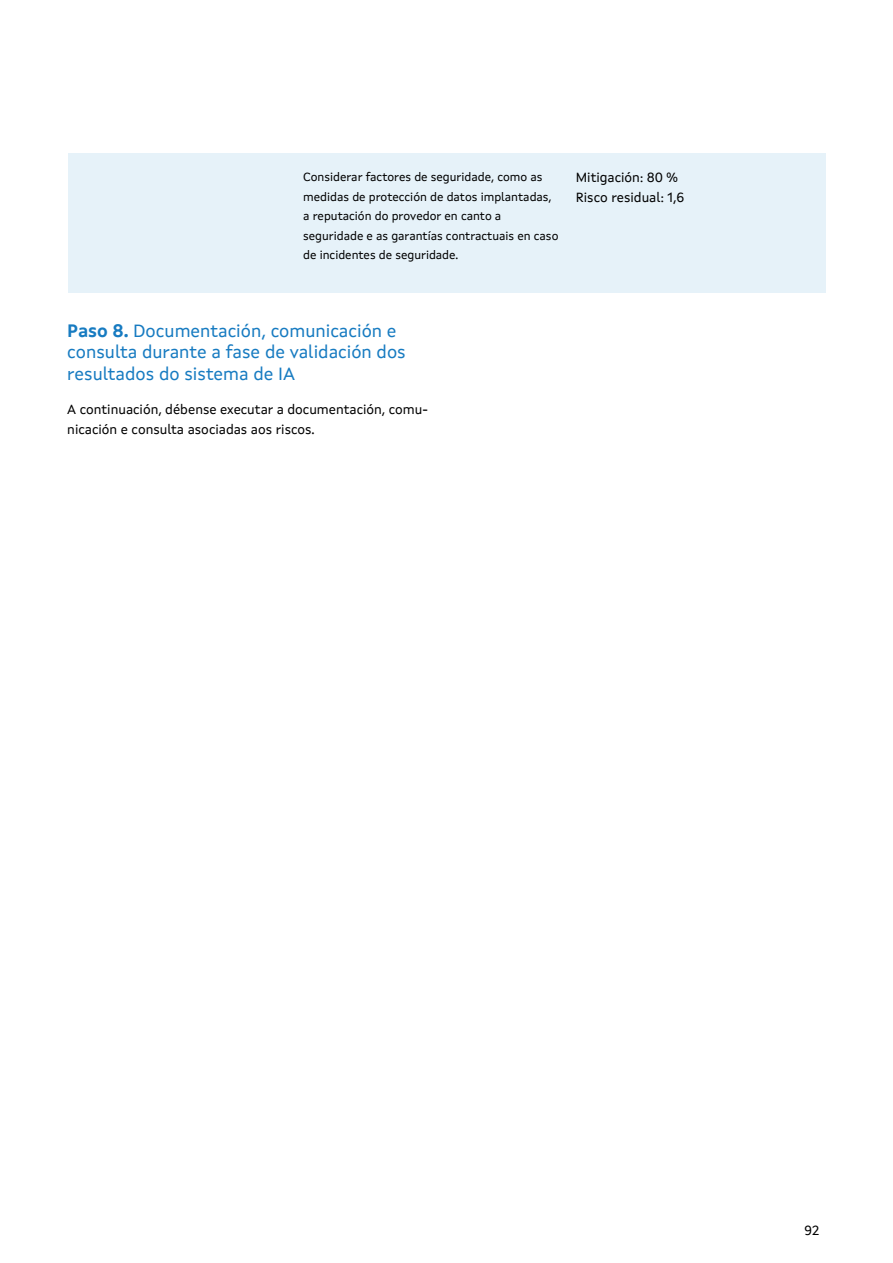
<style>
.page{position:relative;width:893px;height:1263px;background:#fff}
.page>*{position:absolute;margin:0;border:0;box-sizing:border-box;transform-origin:0 0}
.t1{font:18px/21.6px "Xunta Sans";color:#177bc1}
.t2{font:13.5px/19.5px "Xunta Sans";color:#000}
.t3{font:12px/19.5px "Xunta Sans";color:#000}
.s1{font-weight:700}
</style>
<div class="page">
<div style="left:68px;top:153px;width:757px;height:139px;background:#e6f2f9"></div>
<p class="t3" style="left:303px;top:167px;width:257px">Considerar factores de seguridade, como as medidas de protección de datos implantadas, a reputación do provedor en canto a seguridade e as garantías contractuais en caso de incidentes de seguridade.</p>
<p class="t2" style="left:576px;top:168px;width:104px">Mitigación: 80 %</p>
<p class="t2" style="left:576px;top:187px;width:110px">Risco residual: 1,6</p>
<p class="t1" style="left:67px;top:320px;width:340px"><span class="s1">Paso 8.</span> Documentación, comunicación e consulta durante a fase de validación dos resultados do sistema de IA</p>
<p class="t2" style="left:67px;top:400px;width:362px">A continuación, débense executar a documentación, comu&shy;nicación e consulta asociadas aos riscos.</p>
<p class="t2" style="left:805px;top:1220px;width:16px">92</p>
</div>
